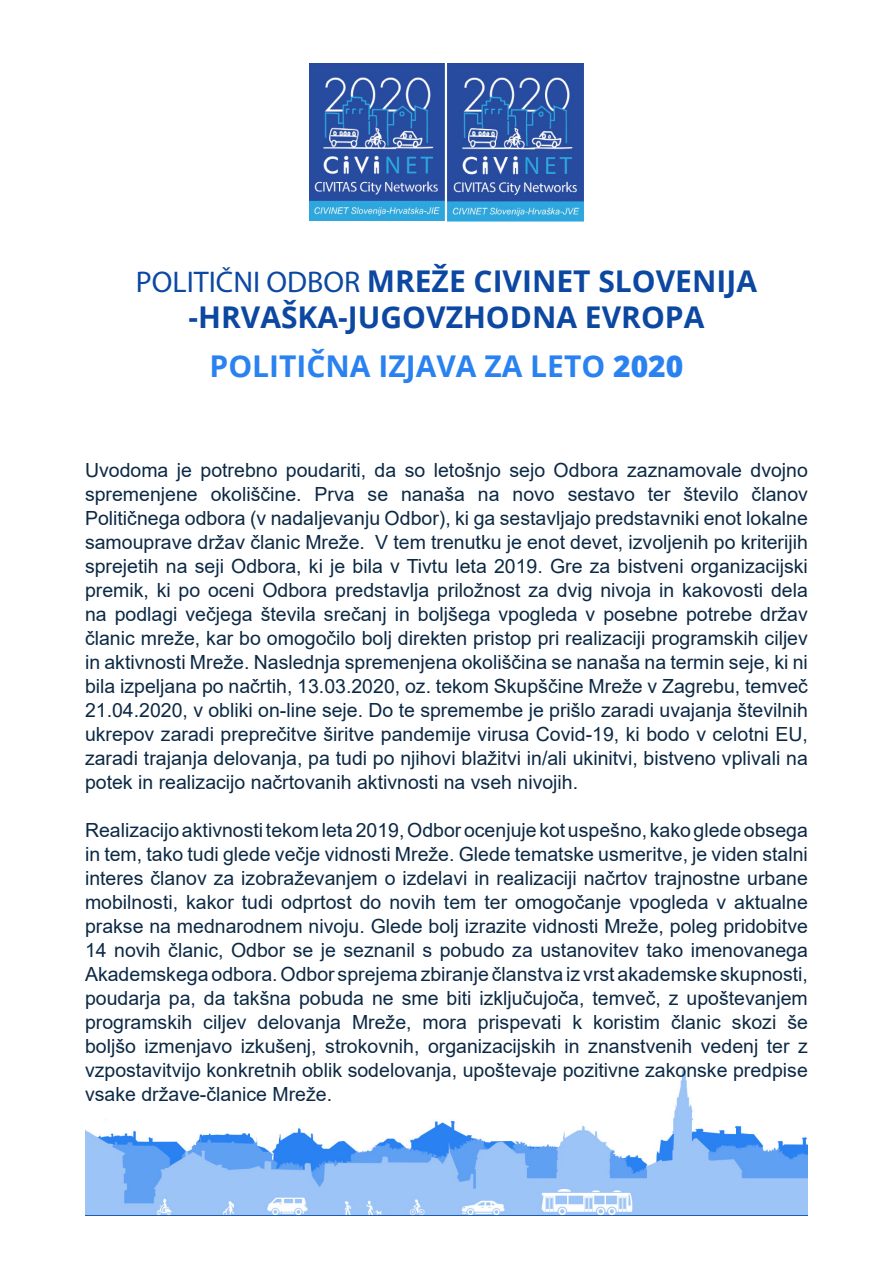
<style>
.page{position:relative;width:893px;height:1263px;background:#fff}
.page>*{position:absolute;margin:0;border:0;box-sizing:border-box;transform-origin:0 0}
.t1{font:700 30px/36px "Open Sans";color:#0c48a2;text-align:center}
.t2{font:700 30px "Open Sans";color:#2a82f0}
.t3{font:19.5px/24px "Arial";color:#0c2945;text-align:justify}
.s1{font-family:"Myriad Pro";font-weight:400}
.s2{font-weight:800}
</style>
<div class="page">
<img style="left:85px;top:1066px;width:723px;height:149px">
<img style="left:447px;top:64px;width:136px;height:157px">
<img style="left:310px;top:64px;width:135px;height:157px">
<p class="t1" style="left:136px;top:262px;width:623px"><span class="s1">POLITIČNI ODBOR</span> MREŽE CIVINET SLOVENIJA -HRVAŠKA-JUGOVZHODNA EVROPA</p>
<p class="t2" style="left:210px;top:345px;width:475px">POLITIČNA IZJAVA ZA LETO <span class="s2">2020</span></p>
<p class="t3" style="left:85px;top:458px;width:724px">Uvodoma je potrebno poudariti, da so letošnjo sejo Odbora zaznamovale dvojno spremenjene okoliščine. Prva se nanaša na novo sestavo ter število članov Političnega odbora (v nadaljevanju Odbor), ki ga sestavljajo predstavniki enot lokalne samouprave držav članic Mreže. V tem trenutku je enot devet, izvoljenih po kriterijih sprejetih na seji Odbora, ki je bila v Tivtu leta 2019. Gre za bistveni organizacijski premik, ki po oceni Odbora predstavlja priložnost za dvig nivoja in kakovosti dela na podlagi večjega števila srečanj in boljšega vpogleda v posebne potrebe držav članic mreže, kar bo omogočilo bolj direkten pristop pri realizaciji programskih ciljev in aktivnosti Mreže. Naslednja spremenjena okoliščina se nanaša na termin seje, ki ni bila izpeljana po načrtih, 13.03.2020, oz. tekom Skupščine Mreže v Zagrebu, temveč 21.04.2020, v obliki on-line seje. Do te spremembe je prišlo zaradi uvajanja številnih ukrepov zaradi preprečitve širitve pandemije virusa Covid-19, ki bodo v celotni EU, zaradi trajanja delovanja, pa tudi po njihovi blažitvi in/ali ukinitvi, bistveno vplivali na potek in realizacijo načrtovanih aktivnosti na vseh nivojih.</p>
<p class="t3" style="left:85px;top:818px;width:724px">Realizacijo aktivnosti tekom leta 2019, Odbor ocenjuje kot uspešno, kako glede obsega in tem, tako tudi glede večje vidnosti Mreže. Glede tematske usmeritve, je viden stalni interes članov za izobraževanjem o izdelavi in realizaciji načrtov trajnostne urbane mobilnosti, kakor tudi odprtost do novih tem ter omogočanje vpogleda v aktualne prakse na mednarodnem nivoju. Glede bolj izrazite vidnosti Mreže, poleg pridobitve 14 novih članic, Odbor se je seznanil s pobudo za ustanovitev tako imenovanega Akademskega odbora. Odbor sprejema zbiranje članstva iz vrst akademske skupnosti, poudarja pa, da takšna pobuda ne sme biti izključujoča, temveč, z upoštevanjem programskih ciljev delovanja Mreže, mora prispevati k koristim članic skozi še boljšo izmenjavo izkušenj, strokovnih, organizacijskih in znanstvenih vedenj ter z vzpostavitvijo konkretnih oblik sodelovanja, upoštevaje pozitivne zakonske predpise vsake države-članice Mreže.</p>
</div>
